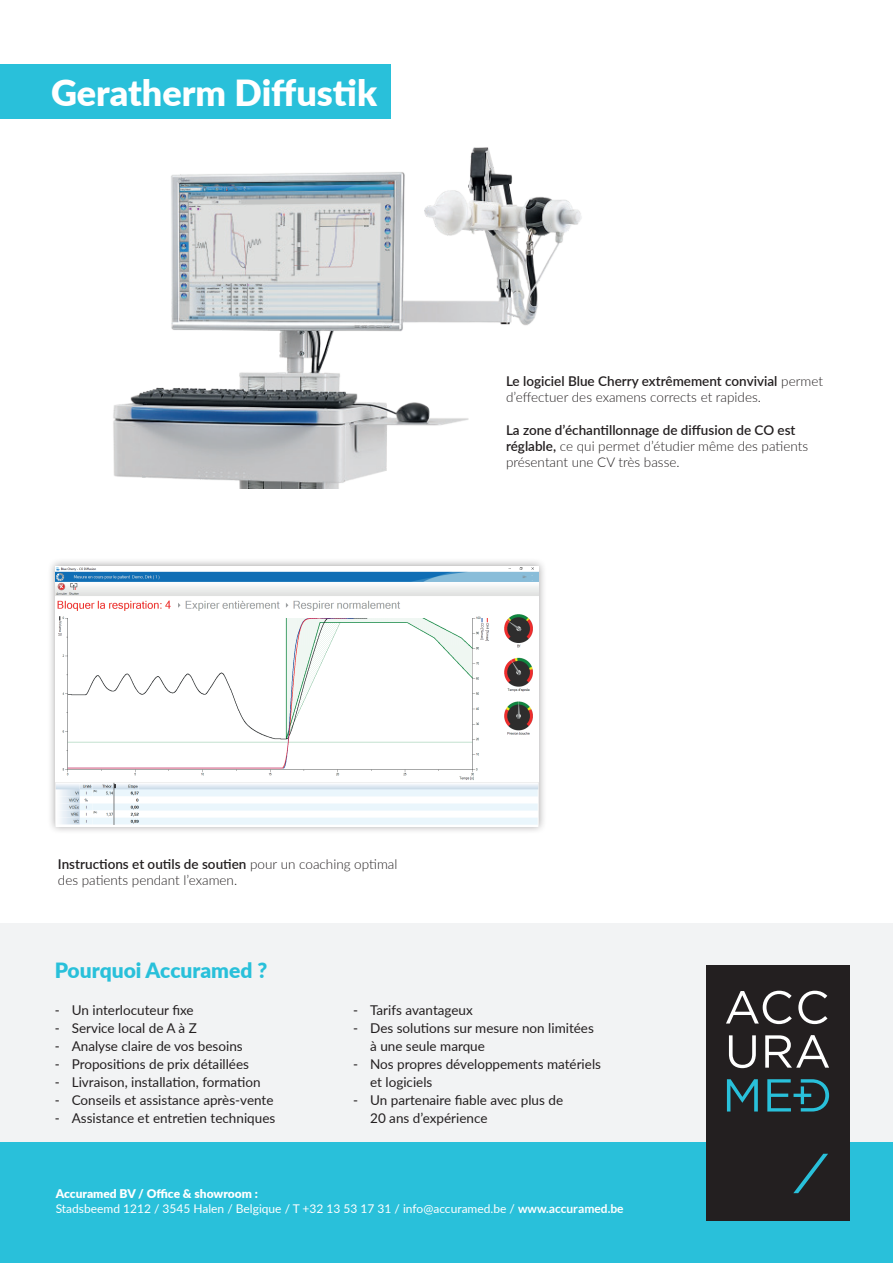
<style>
.page{position:relative;width:893px;height:1263px;background:#fff}
.page>*{position:absolute;margin:0;border:0;box-sizing:border-box;transform-origin:0 0}
.t1{font:900 36px "Lato";color:#fff}
.t2{font:900 21px "Lato";color:#29c0da}
.t3{font:13.5px/18px "Lato";color:#231f20}
.t4{font:300 13.5px/16.2px "Lato";color:#231f20}
.t5{font:12px/14.4px "Lato";color:#fff}
.s1{font-weight:600}
.s2{font-weight:900}
.s3{font-weight:700}
</style>
<div class="page">
<img style="left:113px;top:147px;width:469px;height:342px">
<div style="left:47px;top:558px;width:500px;height:277px;background:#231f20;opacity:.4"></div>
<img style="left:55px;top:566px;width:484px;height:260px">
<div style="left:0;top:64px;width:390px;height:54px;background:#29c0da"></div>
<div style="left:0;top:923px;width:893px;height:237px;background:#f2f3f4"></div>
<div style="left:0;top:1143px;width:893px;height:120px;background:#29c0da"></div>
<div style="left:706px;top:965px;width:144px;height:255px;background:#231f20"></div>
<svg style="left:793px;top:1154px;width:35px;height:39px"></svg>
<svg style="left:798px;top:991px;width:29px;height:33px"></svg>
<svg style="left:729px;top:1035px;width:27px;height:33px"></svg>
<svg style="left:727px;top:1079px;width:31px;height:32px"></svg>
<svg style="left:765px;top:1035px;width:64px;height:33px"></svg>
<svg style="left:767px;top:1079px;width:62px;height:32px"></svg>
<svg style="left:726px;top:991px;width:66px;height:33px"></svg>
<h1 class="t1" style="left:51px;top:65px;width:328px">Geratherm Diffustik</h1>
<p class="t4" style="left:506px;top:373px;width:318px"><span class="s1">Le logiciel Blue Cherry extrêmement convivial</span> permet d’effectuer des examens corrects et rapides.</p>
<p class="t4" style="left:506px;top:421px;width:304px"><span class="s1">La zone d’échantillonnage de diffusion de CO est réglable,</span> ce qui permet d’étudier même des patients présentant une CV très basse.</p>
<p class="t4" style="left:58px;top:855px;width:341px"><span class="s1">Instructions et outils de soutien</span> pour un coaching optimal des patients pendant l’examen.</p>
<h2 class="t2" style="left:55px;top:955px;width:214px">Pourquoi Accuramed ?</h2>
<p class="t3" style="left:55px;top:1000px;width:140px">- Un interlocuteur fixe</p>
<p class="t3" style="left:55px;top:1018px;width:144px">- Service local de A à Z</p>
<p class="t3" style="left:55px;top:1036px;width:189px">- Analyse claire de vos besoins</p>
<p class="t3" style="left:55px;top:1054px;width:196px">- Propositions de prix détaillées</p>
<p class="t3" style="left:55px;top:1072px;width:207px">- Livraison, installation, formation</p>
<p class="t3" style="left:55px;top:1090px;width:220px">- Conseils et assistance après-vente</p>
<p class="t3" style="left:55px;top:1108px;width:222px">- Assistance et entretien techniques</p>
<p class="t3" style="left:353px;top:1000px;width:121px">- Tarifs avantageux</p>
<p class="t3" style="left:370px;top:1018px;width:225px;text-indent:-17px">- Des solutions sur mesure non limitées à une seule marque</p>
<p class="t3" style="left:370px;top:1054px;width:232px;text-indent:-17px">- Nos propres développements matériels et logiciels</p>
<p class="t3" style="left:370px;top:1090px;width:194px;text-indent:-17px">- Un partenaire fiable avec plus de<br>20 ans d’expérience</p>
<p class="t5" style="left:56px;top:1186px;width:569px"><span class="s2">Accuramed BV / Office &amp; showroom :<br></span>Stadsbeemd 1212 / 3545 Halen / Belgique / T +32 13 53 17 31 / info@accuramed.be / <span class="s3">www.accuramed.be</span></p>
</div>
